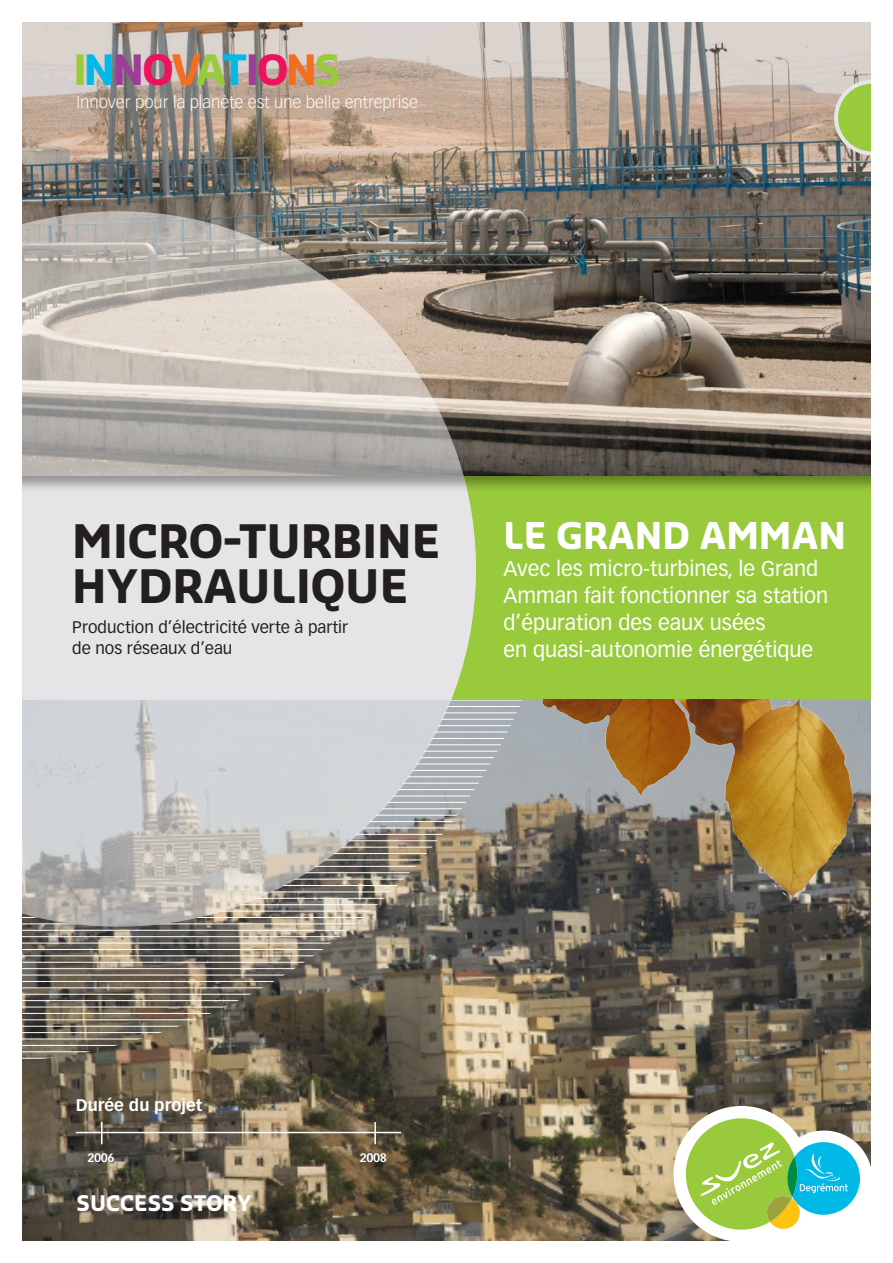
<style>
.page{position:relative;width:893px;height:1263px;background:#fff}
.page>*{position:absolute;margin:0;border:0;box-sizing:border-box;transform-origin:0 0}
.t1{font:700 45px/45px "Sansa Pro";color:#231f20}
.t2{font:700 40.8px "Sansa Pro";letter-spacing:-.065em;color:#99ca3b}
.Product_White{font:700 36px "Sansa Pro";color:#fff}
.Product_White-2{font:21px/27px "Vectora LH";color:#fff}
.t3{font:700 21px "Sansa Pro";color:#fff}
.t4{font:300 16.65px "Vectora LH";color:#fbfbfa}
.t5{font:16.5px "Vectora LH";color:#231f20}
.t6{font:700 16.5px "Vectora LH";color:#fff}
.t7{font:12.45px "Vectora LH";letter-spacing:-.01em;color:#fff}
.Commun_Text{font:700 12px "Vectora LH";letter-spacing:-.035em;color:#fff}
.s1{color:#00b9e7}
.s2{color:#9c3d96}
.s3{color:#ed115e}
.s4{color:#f36e21}
</style>
<div class="page">
<img style="left:22px;top:701px;width:849px;height:540px">
<svg style="left:22px;top:701px;width:501px;height:361px;background:#7f7769"></svg>
<img style="left:22px;top:22px;width:849px;height:454px">
<div style="left:0;top:476px;width:893px;height:225px;background:#99ca3b"></div>
<svg style="left:832px;top:78px;width:39px;height:79px;background:#abc471"></svg>
<div style="left:737px;top:1178px;width:156px;height:85px;background:#fff"></div>
<svg style="left:101px;top:1122px;width:1px;height:22px"></svg>
<hr style="left:374px;top:1122px;width:2px;height:22px;background:#fff">
<hr style="left:76px;top:1132px;width:325px;height:1px;background:#fff">
<svg style="left:21px;top:211px;width:455px;height:716px;background:#bab6b1"></svg>
<div style="left:9px;top:476px;width:467px;height:224px;background:#231f20;opacity:.4"></div>
<div style="left:674px;top:1106px;width:135px;height:136px;background:#fff;border-radius:50%"></div>
<div style="left:776px;top:1130px;width:96px;height:97px;background:#fff;border-radius:50%"></div>
<svg style="left:686px;top:1118px;width:174px;height:112px"></svg>
<img style="left:540px;top:700px;width:332px;height:199px">
<div style="left:0;top:0;width:21px;height:1263px;background:#fff"></div>
<div style="left:872px;top:0;width:21px;height:1263px;background:#fff"></div>
<p class="t2" style="left:74px;top:43px;width:269px">I<span class="s1">N</span><span class="s2">N</span><span class="s3">O</span><span class="s4">V</span>A<span class="s1">T</span><span class="s2">I</span><span class="s3">O</span><span class="s4">N</span>S</p>
<p class="t7" style="left:75px;top:91px;width:265px">Innovez pour la planète est une belle entreprise</p>
<p class="t4" style="left:77px;top:93px;width:343px">Innover pour la planète est une belle entreprise</p>
<p class="t1" style="left:72px;top:517px;width:370px">MICRO-TURBINE<br>HYDRAULIQUE</p>
<p class="t5" style="left:72px;top:618px;width:278px">Production d’électricité verte à partir</p>
<p class="t5" style="left:72px;top:639px;width:162px">de nos réseaux d’eau</p>
<p class="Product_White" style="left:504px;top:512px;width:344px">LE GRAND AMMAN</p>
<p class="Product_White-2" style="left:504px;top:555px;width:326px">Avec les micro-turbines, le Grand<br>Amman fait fonctionner sa station d’épuration des eaux usées</p>
<p class="Product_White-2" style="left:504px;top:636px;width:311px">en quasi-autonomie énergétique</p>
<p class="t6" style="left:76px;top:1095px;width:128px">Durée du projet</p>
<p class="Commun_Text" style="left:88px;top:1150px;width:29px">2006</p>
<p class="Commun_Text" style="left:360px;top:1150px;width:29px">2008</p>
<p class="t3" style="left:77px;top:1189px;width:177px">SUCCESS STORY</p>
</div>
